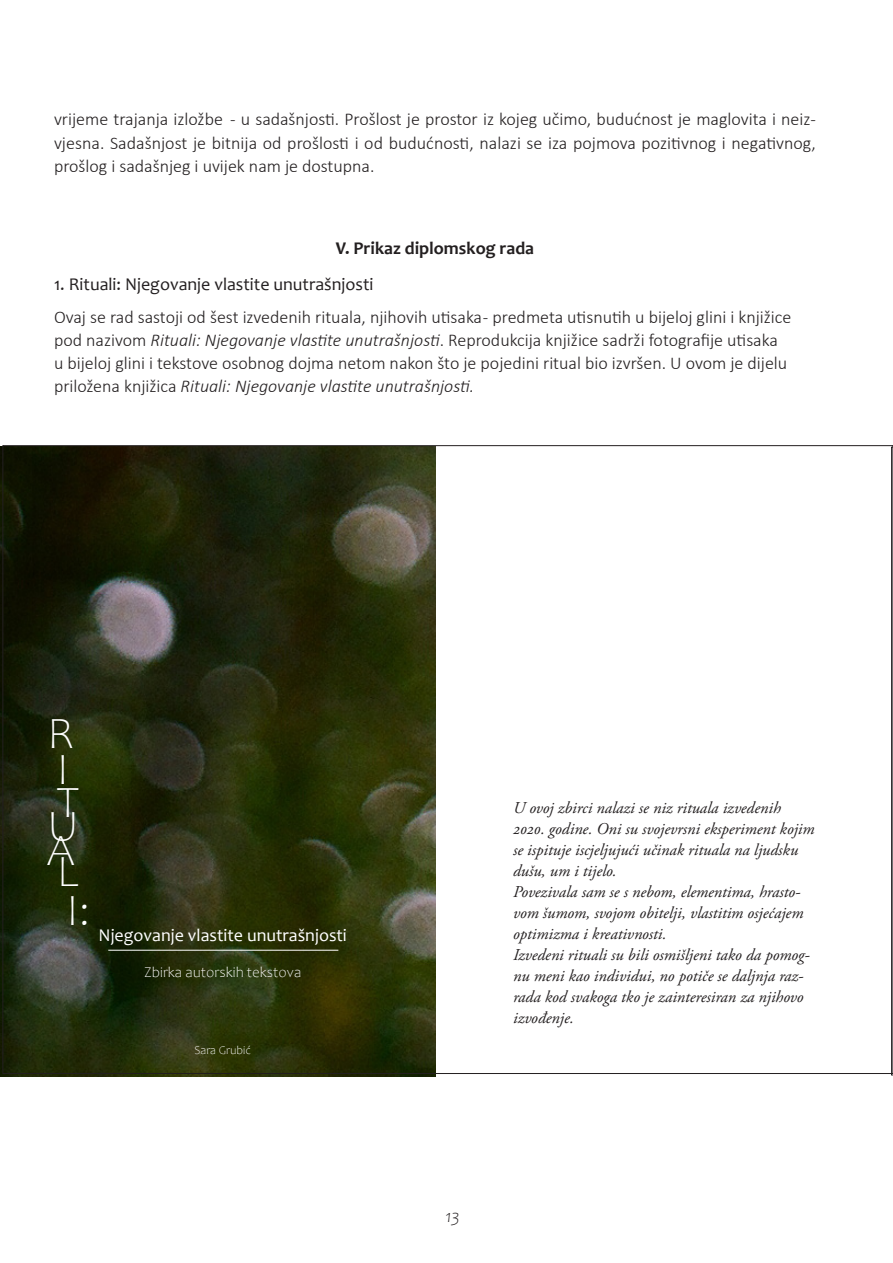
<style>
.page{position:relative;width:893px;height:1263px;background:#fff}
.page>*{position:absolute;margin:0;border:0;box-sizing:border-box;transform-origin:0 0}
.t1{font:300 45px "Candara";color:#fff}
.t2{font:300 18px/23.2px "Calibri";color:#231f20;text-align:justify}
.t3{font:18px "Candara";color:#231f20}
.t4{font:18px "Candara";color:#fff}
.t5{font:700 18px "Candara";color:#231f20}
.t6{font:italic 300 18px "Candara";color:#231f20}
.t7{font:italic 16.5px/21px "Adobe Garamond Pro";color:#231f20}
.t8{font:300 15px "Candara";color:#fff}
.t9{font:300 12px "Candara";color:#fff}
.s1{font-style:italic}
.s2{font-style:inherit}
</style>
<div class="page">
<img style="left:0;top:447px;width:436px;height:629px">
<hr style="left:108px;top:950px;width:230px;height:1px;background:#fff">
<svg style="left:891px;top:447px;width:2px;height:628px"></svg>
<p class="t2" style="left:54px;top:107px;width:763px">vrijeme trajanja izložbe - u sadašnjosti. Prošlost je prostor iz kojeg učimo, budućnost je maglovita i neiz&shy;vjesna. Sadašnjost je bitnija od prošlosti i od budućnosti, nalazi se iza pojmova pozitivnog i negativnog, prošlog i sadašnjeg i uvijek nam je dostupna.</p>
<p class="t5" style="left:336px;top:237px;width:200px">V. Prikaz diplomskog rada</p>
<p class="t3" style="left:54px;top:273px;width:321px">1. Rituali: Njegovanje vlastite unutrašnjosti</p>
<p class="t2" style="left:54px;top:305px;width:739px;text-align:left">Ovaj se rad sastoji od šest izvedenih rituala, njihovih utisaka - predmeta utisnutih u bijeloj glini i knjižice pod nazivom <span class="s1">Rituali: Njegovanje vlastite unutrašnjosti</span>. Reprodukcija knjižice sadrži fotografije utisaka u bijeloj glini i tekstove osobnog dojma netom nakon što je pojedini ritual bio izvršen. U ovom je dijelu priložena knjižica <span class="s1">Rituali: Njegovanje vlastite unutrašnjosti.</span></p>
<p class="t1" style="left:47px;top:709px;width:29px">R</p>
<p class="t1" style="left:57px;top:745px;width:14px">I</p>
<p class="t1" style="left:57px;top:778px;width:24px">T</p>
<p class="t1" style="left:47px;top:802px;width:33px">U</p>
<p class="t1" style="left:47px;top:826px;width:29px">A</p>
<p class="t1" style="left:57px;top:847px;width:24px">L</p>
<p class="t1" style="left:67px;top:886px;width:25px">I:</p>
<p class="t4" style="left:99px;top:924px;width:250px">Njegovanje vlastite unutrašnjosti</p>
<p class="t8" style="left:144px;top:964px;width:159px">Zbirka autorskih tekstova</p>
<p class="t9" style="left:194px;top:1044px;width:58px">Sara Grubić</p>
<p class="t7" style="left:513px;top:798px;width:303px">U ovoj zbirci nalazi se niz rituala izvedenih <span class="s2">2020</span>. godine. Oni su svojevrsni eksperiment kojim se ispituje iscjeljujući učinak rituala na ljudsku dušu, um i tijelo.</p>
<p class="t7" style="left:513px;top:882px;width:292px">Povezivala sam se s nebom, elementima, hrasto&shy;vom šumom, svojom obitelji, vlastitim osjećajem optimizma i kreativnosti.</p>
<p class="t7" style="left:513px;top:945px;width:298px">Izvedeni rituali su bili osmišljeni tako da pomog&shy;nu meni kao individui, no potiče se daljnja raz&shy;rada kod svakoga tko je zainteresiran za njihovo izvođenje.</p>
<p class="t6" style="left:445px;top:1206px;width:16px">13</p>
</div>
